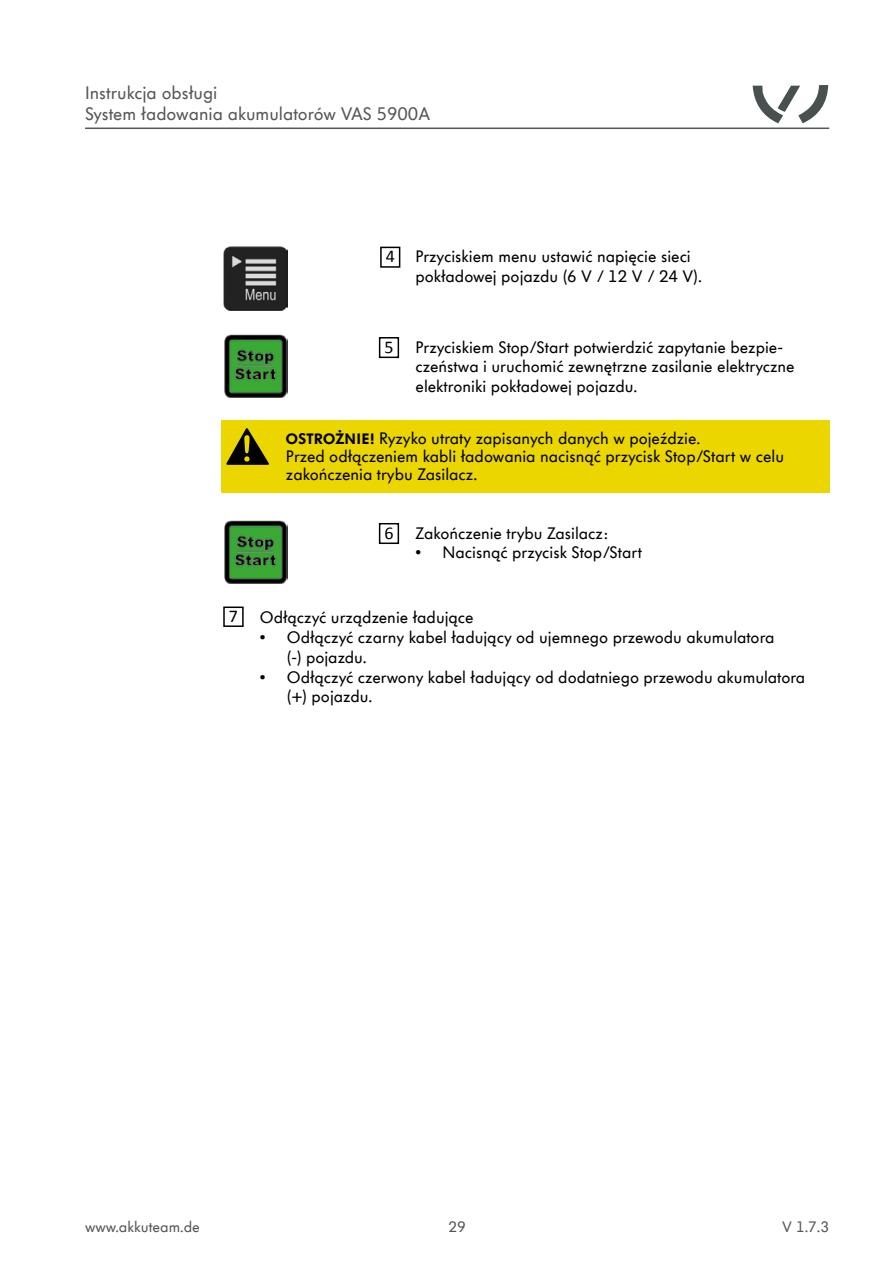
<style>
.page{position:relative;width:893px;height:1263px;background:#fff}
.page>*{position:absolute;margin:0;border:0;box-sizing:border-box;transform-origin:0 0}
.t1{font:18px/21.6px "VW Headline OT";color:#575756}
.t2{font:18px "Calibri";color:#000}
.t3{font:16.5px/19.8px "VW Headline OT";color:#000}
.t4{font:15px "VW Headline OT";color:#575756}
.s1{font-weight:900;font-size:15px}
</style>
<div class="page">
<hr style="left:85px;top:128px;width:744px;height:1px;background:#575756">
<svg style="left:753px;top:85px;width:75px;height:38px"></svg>
<img style="left:223px;top:247px;width:64px;height:63px">
<div style="left:380px;top:247px;width:20px;height:21px;border:2px solid #000"></div>
<img style="left:224px;top:334px;width:64px;height:64px">
<div style="left:379px;top:337px;width:20px;height:21px;border:2px solid #000"></div>
<div style="left:221px;top:420px;width:608px;height:72px;background:#ecd600"></div>
<svg style="left:226px;top:428px;width:43px;height:37px"></svg>
<img style="left:224px;top:520px;width:64px;height:64px">
<div style="left:379px;top:523px;width:20px;height:21px;border:2px solid #000"></div>
<div style="left:223px;top:606px;width:21px;height:21px;border:2px solid #000"></div>
<p class="t1" style="left:85px;top:82px;width:347px">Instrukcja obsługi<br>System ładowania akumulatorów VAS 5900A</p>
<p class="t2" style="left:386px;top:245px;width:11px">4</p>
<p class="t2" style="left:384px;top:335px;width:11px">5</p>
<p class="t3" style="left:415px;top:247px;width:288px">Przyciskiem menu ustawić napięcie sieci pokładowej pojazdu (6 V / 12 V / 24 V).</p>
<p class="t3" style="left:416px;top:337px;width:381px">Przyciskiem Stop/Start potwierdzić zapytanie bezpie&shy;czeństwa i uruchomić zewnętrzne zasilanie elektryczne elektroniki pokładowej pojazdu.</p>
<p class="t3" style="left:286px;top:430px;width:500px;line-height:18px"><span class="s1">OSTROŻNIE!</span> Ryzyko utraty zapisanych danych w pojeździe.<br>Przed odłączeniem kabli ładowania nacisnąć przycisk Stop/Start w celu zakończenia trybu Zasilacz.</p>
<p class="t2" style="left:229px;top:605px;width:11px">7</p>
<p class="t2" style="left:384px;top:521px;width:11px">6</p>
<p class="t3" style="left:416px;top:523px;width:195px">Zakończenie trybu Zasilacz:</p>
<p class="t3" style="left:416px;top:543px;width:228px">• Nacisnąć przycisk Stop/Start</p>
<p class="t3" style="left:260px;top:608px;width:215px">Odłączyć urządzenie ładujące</p>
<p class="t3" style="left:287px;top:628px;width:489px;text-indent:-27px">• Odłączyć czarny kabel ładujący od ujemnego przewodu akumulatora (-) pojazdu.</p>
<p class="t3" style="left:287px;top:667px;width:520px;text-indent:-27px">• Odłączyć czerwony kabel ładujący od dodatniego przewodu akumulatora (+) pojazdu.</p>
<p class="t4" style="left:85px;top:1217px;width:116px">www.akkuteam.de</p>
<p class="t4" style="left:448px;top:1217px;width:19px">29</p>
<p class="t4" style="left:782px;top:1217px;width:49px">V 1.7.3</p>
</div>
